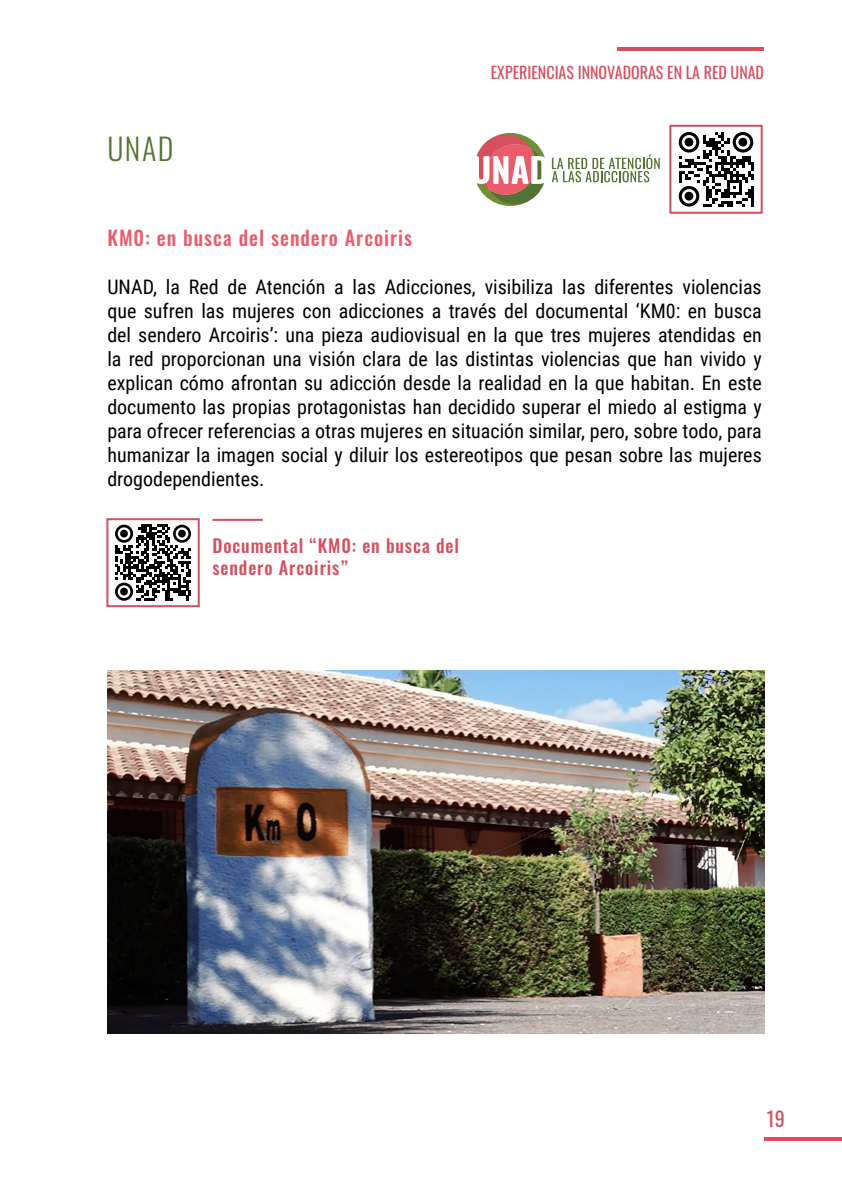
<style>
.page{position:relative;width:842px;height:1191px;background:#fff}
.page>*{position:absolute;margin:0;border:0;box-sizing:border-box;transform-origin:0 0}
.t1{font:300 30px "Oswald";color:#527333}
.t2{font:20px/24px "Roboto Condensed";color:#000;text-align:justify}
.t3{font:500 20px "Oswald";letter-spacing:.05em;color:#eb5c6b}
.t4{font:20px "Oswald";color:#d64f5e}
.t5{font:500 18px/21.6px "Oswald";letter-spacing:.05em;color:#d64f5e}
.t6{font:16px "Oswald";color:#d64f5e}
</style>
<div class="page">
<hr style="left:764px;top:1137px;width:78px;height:4px;background:#d64f5e">
<hr style="left:618px;top:47px;width:146px;height:4px;background:#d64f5e">
<svg style="left:476px;top:133px;width:184px;height:73px"></svg>
<svg style="left:678px;top:132px;width:75px;height:75px"></svg>
<div style="left:684px;top:138px;width:9px;height:9px;background:#000;border-radius:50%"></div>
<div style="left:738px;top:138px;width:9px;height:9px;background:#000;border-radius:50%"></div>
<div style="left:684px;top:192px;width:9px;height:9px;background:#000;border-radius:50%"></div>
<div style="left:669px;top:125px;width:94px;height:89px;border:2px solid #d64f5e"></div>
<svg style="left:115px;top:524px;width:76px;height:77px"></svg>
<div style="left:120px;top:530px;width:8px;height:7px;background:#000;border-radius:50%"></div>
<div style="left:178px;top:530px;width:8px;height:7px;background:#000;border-radius:50%"></div>
<div style="left:120px;top:588px;width:8px;height:7px;background:#000;border-radius:50%"></div>
<div style="left:106px;top:518px;width:94px;height:89px;border:2px solid #d64f5e"></div>
<img style="left:108px;top:670px;width:656px;height:363px">
<hr style="left:212px;top:519px;width:51px;height:2px;background:#d64f5e">
<p class="t1" style="left:107px;top:122px;width:68px">UNAD</p>
<p class="t6" style="left:491px;top:59px;width:275px">EXPERIENCIAS INNOVADORAS EN LA RED UNAD</p>
<p class="t3" style="left:107px;top:220px;width:306px">KM0: en busca del sendero Arcoiris</p>
<p class="t2" style="left:107px;top:274px;width:656px">UNAD, la Red de Atención a las Adicciones, visibiliza las diferentes violencias que sufren las mujeres con adicciones a través del documental ‘KM0: en busca del sendero Arcoiris’: una pieza audiovisual en la que tres mujeres atendidas en la red proporcionan una visión clara de las distintas violencias que han vivido y explican cómo afrontan su adicción desde la realidad en la que habitan. En este documento las propias protagonistas han decidido superar el miedo al estigma y para ofrecer referencias a otras mujeres en situación similar, pero, sobre todo, para humanizar la imagen social y diluir los estereotipos que pesan sobre las mujeres drogodependientes.</p>
<p class="t5" style="left:212px;top:533px;width:248px">Documental “KM0: en busca del sendero Arcoiris”</p>
<p class="t4" style="left:767px;top:1101px;width:19px">19</p>
</div>
